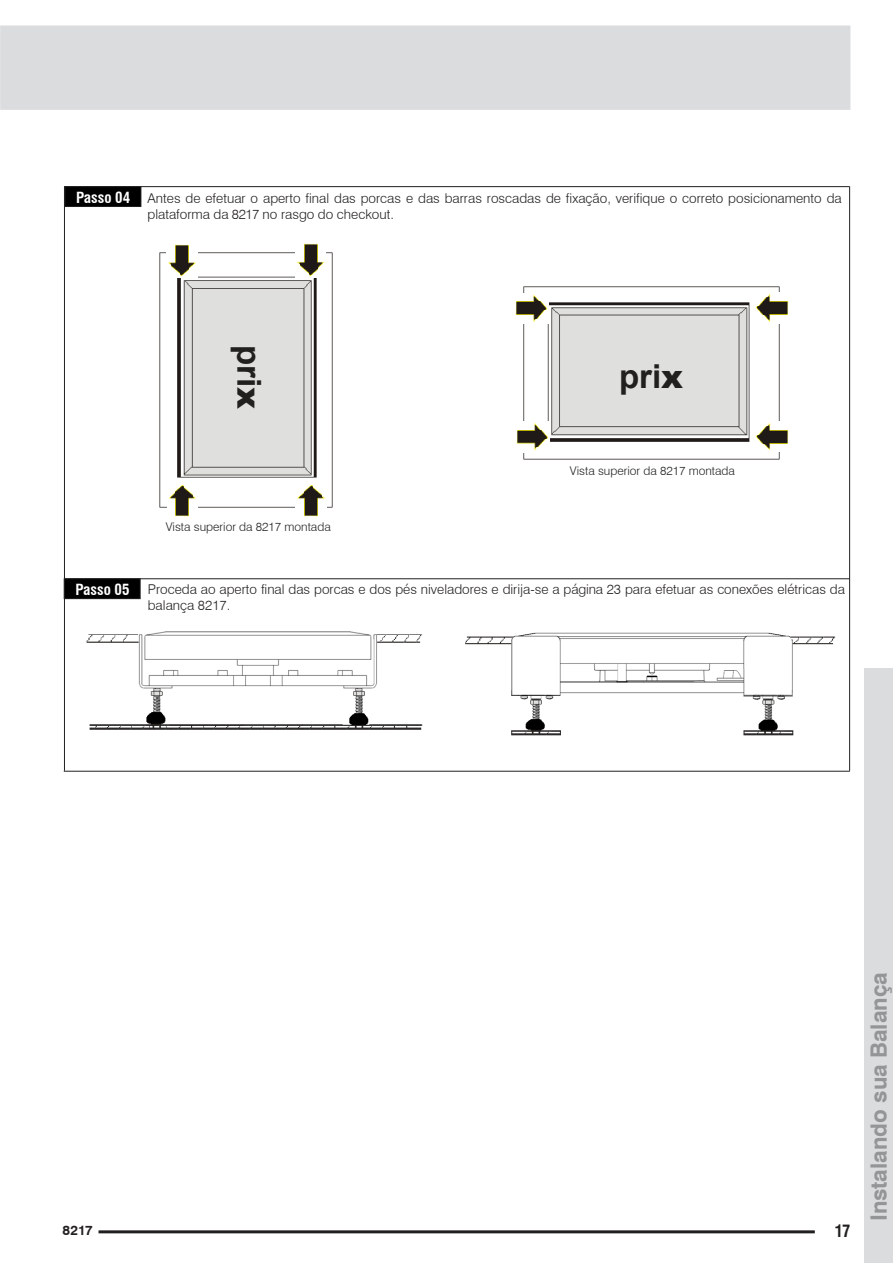
<style>
.page{position:relative;width:893px;height:1263px;background:#fff}
.page>*{position:absolute;margin:0;border:0;box-sizing:border-box;transform-origin:0 0}
.t1{font:700 33px "Arial";color:#221f1f}
.t2{font:700 22.5px "Swiss 721 BT";color:#939597}
.t3{font:700 condensed 16.5px "Swiss 721 BT";color:#221f1f}
.t4{font:300 13.5px/16.2px "Swiss 721 BT";color:#221f1f}
.t5{font:700 13.5px "Swiss 721 BT";color:#221f1f}
.t6{font:300 12px "Swiss 721 BT";color:#221f1f}
.s1{font-weight:700;font-stretch:condensed;font-size:15px;color:#fff}
.s2{font-weight:900}
</style>
<div class="page">
<div style="left:0;top:26px;width:850px;height:84px;background:#dbdcde"></div>
<hr style="left:99px;top:1230px;width:716px;height:3px;background:#221f1f">
<div style="left:864px;top:668px;width:29px;height:595px;background:#dbdcde"></div>
<hr style="left:64px;top:186px;width:785px;height:1px;background:#221f1f">
<div style="left:65px;top:187px;width:76px;height:19px;background:#000"></div>
<div style="left:65px;top:186px;width:76px;height:21px;border:1px solid #221f1f"></div>
<hr style="left:64px;top:578px;width:786px;height:1px;background:#221f1f">
<div style="left:64px;top:579px;width:76px;height:20px;background:#000"></div>
<div style="left:64px;top:578px;width:77px;height:21px;border:1px solid #221f1f"></div>
<hr style="left:64px;top:771px;width:786px;height:1px;background:#221f1f">
<img style="left:86px;top:631px;width:337px;height:99px">
<img style="left:465px;top:632px;width:371px;height:104px">
<img style="left:523px;top:286px;width:257px;height:174px">
<img style="left:515px;top:293px;width:34px;height:31px">
<img style="left:516px;top:422px;width:33px;height:30px">
<img style="left:755px;top:421px;width:34px;height:31px">
<img style="left:755px;top:293px;width:34px;height:30px">
<img style="left:159px;top:252px;width:174px;height:256px">
<img style="left:295px;top:243px;width:31px;height:34px">
<img style="left:167px;top:244px;width:30px;height:34px">
<img style="left:167px;top:483px;width:30px;height:34px">
<img style="left:296px;top:483px;width:30px;height:34px">
<hr style="left:849px;top:186px;width:1px;height:585px;background:#221f1f">
<hr style="left:64px;top:186px;width:1px;height:585px;background:#221f1f">
<p class="t4" style="left:148px;top:191px;width:696px;text-indent:-71px"><span class="s1">Passo 04</span> Antes de efetuar o aperto final das porcas e das barras roscadas de fixação, verifique o correto posicionamento da plataforma da 8217 no rasgo do checkout.</p>
<h1 class="t1" style="left:262px;top:345px;width:66px;rotate:90deg">pri<span class="s2">x</span></h1>
<p class="t6" style="left:166px;top:522px;width:167px">Vista superior da 8217 montada</p>
<h1 class="t1" style="left:619px;top:364px;width:66px">pri<span class="s2">x</span></h1>
<p class="t6" style="left:570px;top:465px;width:167px">Vista superior da 8217 montada</p>
<p class="t4" style="left:148px;top:582px;width:699px;text-indent:-72px"><span class="s1">Passo 05</span> Proceda ao aperto final das porcas e dos pés niveladores e dirija-se a página 23 para efetuar as conexões elétricas da balança 8217.</p>
<p class="t5" style="left:63px;top:1224px;width:32px">8217</p>
<p class="t3" style="left:835px;top:1224px;width:17px">17</p>
<h2 class="t2" style="left:869px;top:1221px;width:251px;rotate:-90deg">Instalando sua Balança</h2>
</div>
